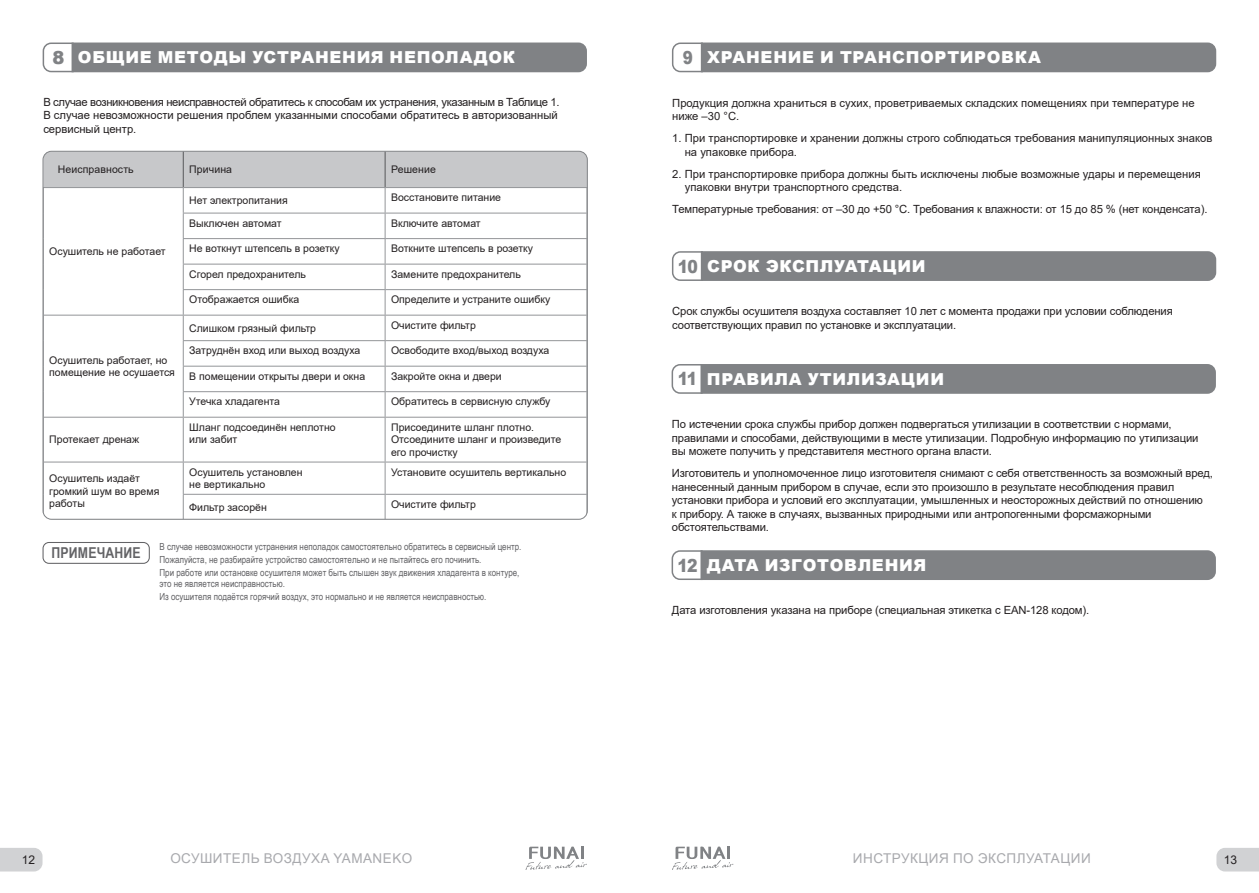
<style>
.page{position:relative;width:1259px;height:893px;background:#fff}
.page>*{position:absolute;margin:0;border:0;box-sizing:border-box;transform-origin:0 0}
.Zagolovok{font:900 18px "Arial";color:#808285;scale:.87 1}
.Zagolovok-2{font:900 18px "Arial";color:#808285}
.Zagolovok-3{font:900 18px "Arial";color:#808285;scale:.84 1}
.Zagolovok-4{font:900 16.5px "Arial";letter-spacing:.04em;color:#fff}
.vnimanie{font:700 15px "Arial Narrow";letter-spacing:.01em;color:#636366}
.t1{font:13.5px "Arial";letter-spacing:.035em;color:#a8a9ad}
.t2{font:12px "Arial";color:#231f20}
.t3{font:11.25px/13.5px "Arial";letter-spacing:-.01em;color:#231f20}
.t4{font:10.5px/12.6px "Arial";color:#231f20}
.t5{font:9.75px/10.5px "Arial Narrow";color:#636366}
</style>
<div class="page">
<svg style="left:0;top:848px;width:43px;height:23px"></svg>
<svg style="left:1216px;top:848px;width:43px;height:23px"></svg>
<svg style="left:525px;top:846px;width:62px;height:24px"></svg>
<svg style="left:672px;top:846px;width:61px;height:24px"></svg>
<svg style="left:42px;top:42px;width:545px;height:31px;background:#8b8c8f"></svg>
<hr style="left:183px;top:418px;width:1px;height:44px;background:#939598">
<hr style="left:385px;top:418px;width:1px;height:44px;background:#939598">
<hr style="left:43px;top:462px;width:140px;height:1px;background:#939598">
<hr style="left:43px;top:519px;width:140px;height:1px;background:#939598">
<hr style="left:183px;top:462px;width:202px;height:1px;background:#939598">
<hr style="left:183px;top:462px;width:1px;height:32px;background:#939598">
<hr style="left:183px;top:494px;width:202px;height:1px;background:#939598">
<svg style="left:183px;top:495px;width:1px;height:23px"></svg>
<hr style="left:385px;top:462px;width:202px;height:1px;background:#939598">
<hr style="left:385px;top:462px;width:1px;height:32px;background:#939598">
<hr style="left:385px;top:494px;width:202px;height:1px;background:#939598">
<svg style="left:385px;top:495px;width:1px;height:23px"></svg>
<hr style="left:385px;top:519px;width:202px;height:1px;background:#939598">
<svg style="left:43px;top:151px;width:545px;height:267px"></svg>
<hr style="left:183px;top:366px;width:202px;height:1px;background:#939598">
<div style="left:43px;top:542px;width:107px;height:22px;border:1px solid #636366;border-radius:6px"></div>
<svg style="left:671px;top:364px;width:545px;height:30px;background:#87898b"></svg>
<svg style="left:671px;top:550px;width:545px;height:30px;background:#87898c"></svg>
<svg style="left:672px;top:42px;width:544px;height:31px;background:#8a8c8f"></svg>
<svg style="left:672px;top:251px;width:544px;height:30px;background:#87888b"></svg>
<p class="Zagolovok-2" style="left:53px;top:44px;width:14px">8</p>
<p class="Zagolovok-4" style="left:78px;top:45px;width:438px">ОБЩИЕ МЕТОДЫ УСТРАНЕНИЯ НЕПОЛАДОК</p>
<p class="t3" style="left:43px;top:95px;width:518px">В случае возникновения неисправностей обратитесь к способам их устранения, указанным в Таблице 1.<br>В случае невозможности решения проблем указанными способами обратитесь в авторизованный сервисный центр.</p>
<p class="t4" style="left:58px;top:163px;width:77px">Неисправность</p>
<p class="t4" style="left:189px;top:163px;width:44px">Причина</p>
<p class="t4" style="left:391px;top:163px;width:46px">Решение</p>
<p class="t4" style="left:49px;top:245px;width:118px">Осушитель не работает</p>
<p class="t4" style="left:49px;top:354px;width:127px">Осушитель работает, но помещение не осушается</p>
<p class="t4" style="left:49px;top:433px;width:91px">Протекает дренаж</p>
<p class="t4" style="left:189px;top:194px;width:100px">Нет электропитания</p>
<p class="t4" style="left:391px;top:191px;width:111px">Восстановите питание</p>
<p class="t4" style="left:189px;top:217px;width:94px">Выключен автомат</p>
<p class="t4" style="left:391px;top:217px;width:91px">Включите автомат</p>
<p class="t4" style="left:189px;top:242px;width:152px">Не воткнут штепсель в розетку</p>
<p class="t4" style="left:391px;top:242px;width:144px">Воткните штепсель в розетку</p>
<p class="t4" style="left:189px;top:268px;width:118px">Сгорел предохранитель</p>
<p class="t4" style="left:391px;top:268px;width:131px">Замените предохранитель</p>
<p class="t4" style="left:189px;top:293px;width:112px">Отображается ошибка</p>
<p class="t4" style="left:391px;top:293px;width:161px">Определите и устраните ошибку</p>
<p class="t4" style="left:189px;top:322px;width:128px">Слишком грязный фильтр</p>
<p class="t4" style="left:391px;top:319px;width:86px">Очистите фильтр</p>
<p class="t4" style="left:189px;top:344px;width:173px">Затруднён вход или выход воздуха</p>
<p class="t4" style="left:391px;top:344px;width:160px">Освободите вход/выход воздуха</p>
<p class="t4" style="left:189px;top:370px;width:177px">В помещении открыты двери и окна</p>
<p class="t4" style="left:391px;top:370px;width:112px">Закройте окна и двери</p>
<p class="t4" style="left:189px;top:395px;width:92px">Утечка хладагента</p>
<p class="t4" style="left:391px;top:395px;width:161px">Обратитесь в сервисную службу</p>
<p class="t4" style="left:189px;top:421px;width:148px">Шланг подсоединён неплотно или забит</p>
<p class="t4" style="left:391px;top:421px;width:172px">Присоедините шланг плотно.<br>Отсоедините шланг и произведите его прочистку</p>
<p class="t4" style="left:49px;top:472px;width:112px">Осушитель издаёт громкий шум во время работы</p>
<p class="t4" style="left:189px;top:466px;width:115px">Осушитель установлен не вертикально</p>
<p class="t4" style="left:391px;top:466px;width:177px">Установите осушитель вертикально</p>
<p class="t4" style="left:189px;top:501px;width:79px">Фильтр засорён</p>
<p class="t4" style="left:391px;top:498px;width:86px">Очистите фильтр</p>
<p class="t5" style="left:159px;top:541px;width:363px">В случае невозможности устранения неполадок самостоятельно обратитесь в сервисный центр.</p>
<p class="t5" style="left:159px;top:554px;width:323px">Пожалуйста, не разбирайте устройство самостоятельно и не пытайтесь его починить.</p>
<p class="t5" style="left:159px;top:567px;width:361px">При работе или остановке осушителя может быть слышен звук движения хладагента в контуре, это не является неисправностью.</p>
<p class="t5" style="left:159px;top:591px;width:328px">Из осушителя подаётся горячий воздух, это нормально и не является неисправностью.</p>
<p class="vnimanie" style="left:52px;top:542px;width:91px">ПРИМЕЧАНИЕ</p>
<p class="Zagolovok-3" style="left:683px;top:44px;width:14px">9</p>
<p class="Zagolovok-4" style="left:707px;top:45px;width:335px">ХРАНЕНИЕ И ТРАНСПОРТИРОВКА</p>
<p class="t3" style="left:672px;top:96px;width:524px">Продукция должна храниться в сухих, проветриваемых складских помещениях при температуре не ниже –30 °С.</p>
<p class="t3" style="left:685px;top:131px;width:529px;text-indent:-13px">1. При транспортировке и хранении должны строго соблюдаться требования манипуляционных знаков на упаковке прибора.</p>
<p class="t3" style="left:685px;top:167px;width:517px;text-indent:-13px">2. При транспортировке прибора должны быть исключены любые возможные удары и перемещения упаковки внутри транспортного средства.</p>
<p class="t3" style="left:672px;top:202px;width:537px">Температурные требования: от –30 до +50 °С. Требования к влажности: от 15 до 85 % (нет конденсата).</p>
<p class="Zagolovok" style="left:678px;top:253px;width:25px">10</p>
<p class="t3" style="left:672px;top:304px;width:502px">Срок службы осушителя воздуха составляет 10 лет с момента продажи при условии соблюдения соответствующих правил по установке и эксплуатации.</p>
<p class="Zagolovok-4" style="left:707px;top:254px;width:220px">СРОК ЭКСПЛУАТАЦИИ</p>
<p class="Zagolovok" style="left:677px;top:366px;width:24px">11</p>
<p class="t3" style="left:672px;top:417px;width:528px">По истечении срока службы прибор должен подвергаться утилизации в соответствии с нормами, правилами и способами, действующими в месте утилизации. Подробную информацию по утилизации вы можете получить у представителя местного органа власти.</p>
<p class="t3" style="left:672px;top:466px;width:542px">Изготовитель и уполномоченное лицо изготовителя снимают с себя ответственность за возможный вред, нанесенный данным прибором в случае, если это произошло в результате несоблюдения правил установки прибора и условий его эксплуатации, умышленных и неосторожных действий по отношению<br>к прибору. А также в случаях, вызванных природными или антропогенными форсмажорными обстоятельствами.</p>
<p class="Zagolovok-4" style="left:707px;top:367px;width:239px">ПРАВИЛА УТИЛИЗАЦИИ</p>
<p class="Zagolovok" style="left:677px;top:552px;width:25px">12</p>
<p class="Zagolovok-4" style="left:707px;top:553px;width:221px">ДАТА ИЗГОТОВЛЕНИЯ</p>
<p class="t3" style="left:672px;top:604px;width:419px">Дата изготовления указана на приборе (специальная этикетка с EAN-128 кодом).</p>
<p class="t2" style="left:22px;top:851px;width:15px">12</p>
<p class="t1" style="left:170px;top:849px;width:243px">ОСУШИТЕЛЬ ВОЗДУХА YAMANEKO</p>
<p class="t1" style="left:853px;top:849px;width:239px">ИНСТРУКЦИЯ ПО ЭКСПЛУАТАЦИИ</p>
<p class="t2" style="left:1223px;top:851px;width:15px">13</p>
</div>
